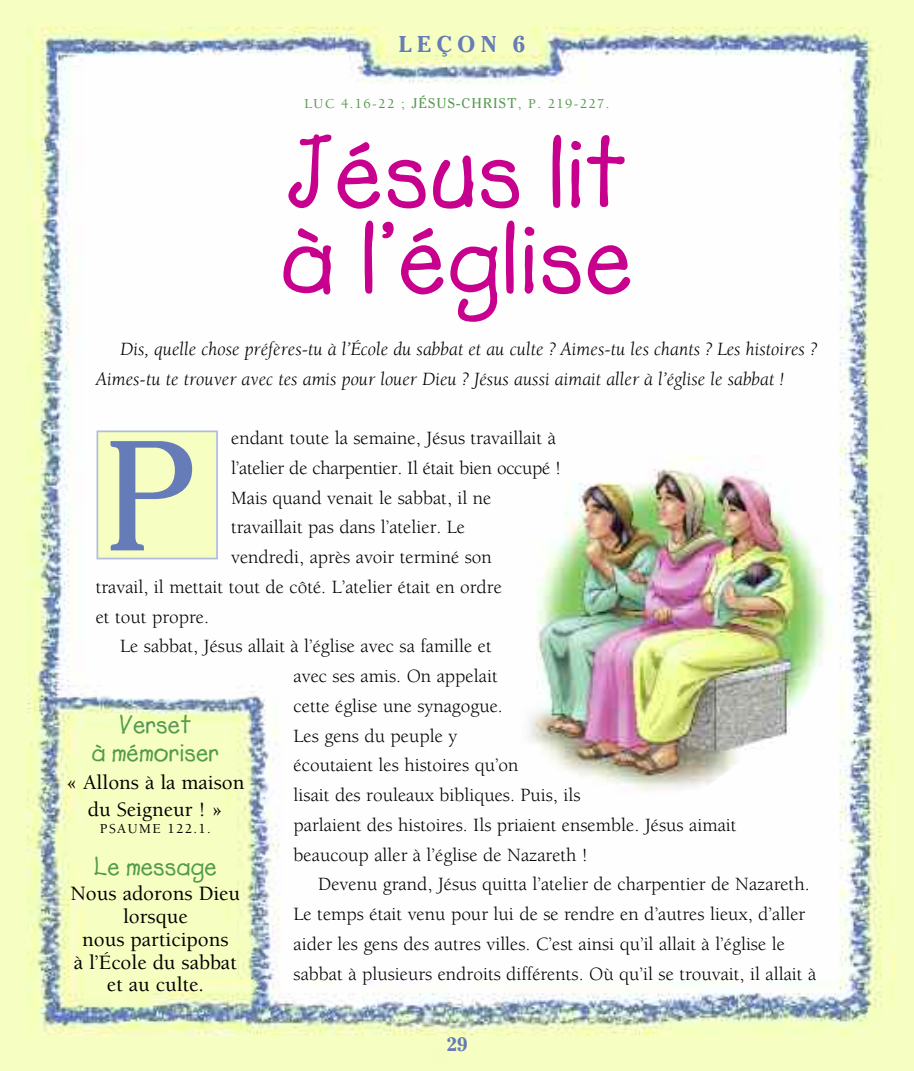
<style>
.page{position:relative;width:914px;height:1071px;background:#fff}
.page>*{position:absolute;margin:0;border:0;box-sizing:border-box;transform-origin:0 0}
.t1{font:155.4px "Cheltenham";color:#657cb8}
.t2{font:101.5px/85.8px "Lemonade ICG Bold";letter-spacing:.01em;color:#c7008d}
.t3{font:26.25px/28px "Lemonade ICG Bold";color:#549b4d;text-align:center}
.t4{font:700 22.75px "Cheltenham";letter-spacing:.25em;color:#657cb8}
.t5{font:500 21px/22.8px "Berkeley";color:#000;text-align:center}
.t6{font:19.25px "Berkeley";color:#000}
.t7{font:italic 19.25px/29.8px "Berkeley";color:#000}
.t8{font:700 19.25px "Cheltenham";color:#657cb8}
.t9{font:500 14px "Berkeley";letter-spacing:.1em;color:#549b4d}
.t10{font:500 14px "Berkeley";letter-spacing:.1em;color:#000}
.s1{font-family:"Cheltenham";font-weight:400}
</style>
<div class="page">
<img style="left:0;top:0;width:914px;height:1071px">
<img style="left:509px;top:456px;width:326px;height:341px">
<div style="left:98px;top:432px;width:118px;height:126px;background:#f6ffc1"></div>
<div style="left:96px;top:430px;width:122px;height:129px;border:2px solid #b2bddc"></div>
<p class="t4" style="left:399px;top:36px;width:128px">LEÇON 6</p>
<p class="t9" style="left:304px;top:98px;width:307px">LUC 4.16-22 ; <span class="s1">JÉSUS-CHRIST</span>, P. 219-227.</p>
<h2 class="t2" style="left:280px;top:128px;width:354px">Jésus lit à l’église</h2>
<p class="t7" style="left:96px;top:336px;width:722px;text-indent:25px">Dis, quelle chose préfères-tu à l’École du sabbat et au culte ? Aimes-tu les chants ? Les histoires ?<br>Aimes-tu te trouver avec tes amis pour louer Dieu ? Jésus aussi aimait aller à l’église le sabbat !</p>
<p class="t6" style="left:231px;top:431px;width:326px">endant toute la semaine, Jésus travaillait à</p>
<p class="t6" style="left:231px;top:460px;width:331px">l’atelier de charpentier. Il était bien occupé !</p>
<p class="t6" style="left:231px;top:490px;width:262px">Mais quand venait le sabbat, il ne</p>
<p class="t6" style="left:231px;top:520px;width:235px">travaillait pas dans l’atelier. Le</p>
<p class="t6" style="left:231px;top:550px;width:262px">vendredi, après avoir terminé son</p>
<p class="t6" style="left:96px;top:579px;width:407px">travail, il mettait tout de côté. L’atelier était en ordre</p>
<p class="t6" style="left:96px;top:609px;width:115px">et tout propre.</p>
<p class="t6" style="left:120px;top:639px;width:373px">Le sabbat, Jésus allait à l’église avec sa famille et</p>
<p class="t6" style="left:293px;top:669px;width:205px">avec ses amis. On appelait</p>
<p class="t6" style="left:293px;top:698px;width:211px">cette église une synagogue.</p>
<p class="t6" style="left:293px;top:728px;width:165px">Les gens du peuple y</p>
<p class="t6" style="left:293px;top:758px;width:226px">écoutaient les histoires qu’on</p>
<p class="t6" style="left:293px;top:788px;width:288px">lisait des rouleaux bibliques. Puis, ils</p>
<p class="t6" style="left:293px;top:817px;width:444px">parlaient des histoires. Ils priaient ensemble. Jésus aimait</p>
<p class="t6" style="left:293px;top:847px;width:295px">beaucoup aller à l’église de Nazareth !</p>
<p class="t6" style="left:318px;top:877px;width:493px">Devenu grand, Jésus quitta l’atelier de charpentier de Nazareth.</p>
<p class="t6" style="left:293px;top:907px;width:513px">Le temps était venu pour lui de se rendre en d’autres lieux, d’aller</p>
<p class="t6" style="left:293px;top:936px;width:493px">aider les gens des autres villes. C’est ainsi qu’il allait à l’église le</p>
<p class="t6" style="left:293px;top:966px;width:524px">sabbat à plusieurs endroits différents. Où qu’il se trouvait, il allait à</p>
<h1 class="t1" style="left:105px;top:406px;width:95px">P</h1>
<h3 class="t3" style="left:91px;top:710px;width:129px">Verset<br>à mémoriser</h3>
<p class="t5" style="left:66px;top:772px;width:180px;line-height:26.2px">« Allons à la maison du Seigneur ! »</p>
<p class="t10" style="left:100px;top:823px;width:112px">PSAUME 122.1.</p>
<h3 class="t3" style="left:94px;top:852px;width:124px">Le message</h3>
<p class="t5" style="left:70px;top:884px;width:171px">Nous adorons Dieu lorsque<br>nous participons<br>à l’École du sabbat et au culte.</p>
<p class="t8" style="left:446px;top:1037px;width:23px">29</p>
</div>
